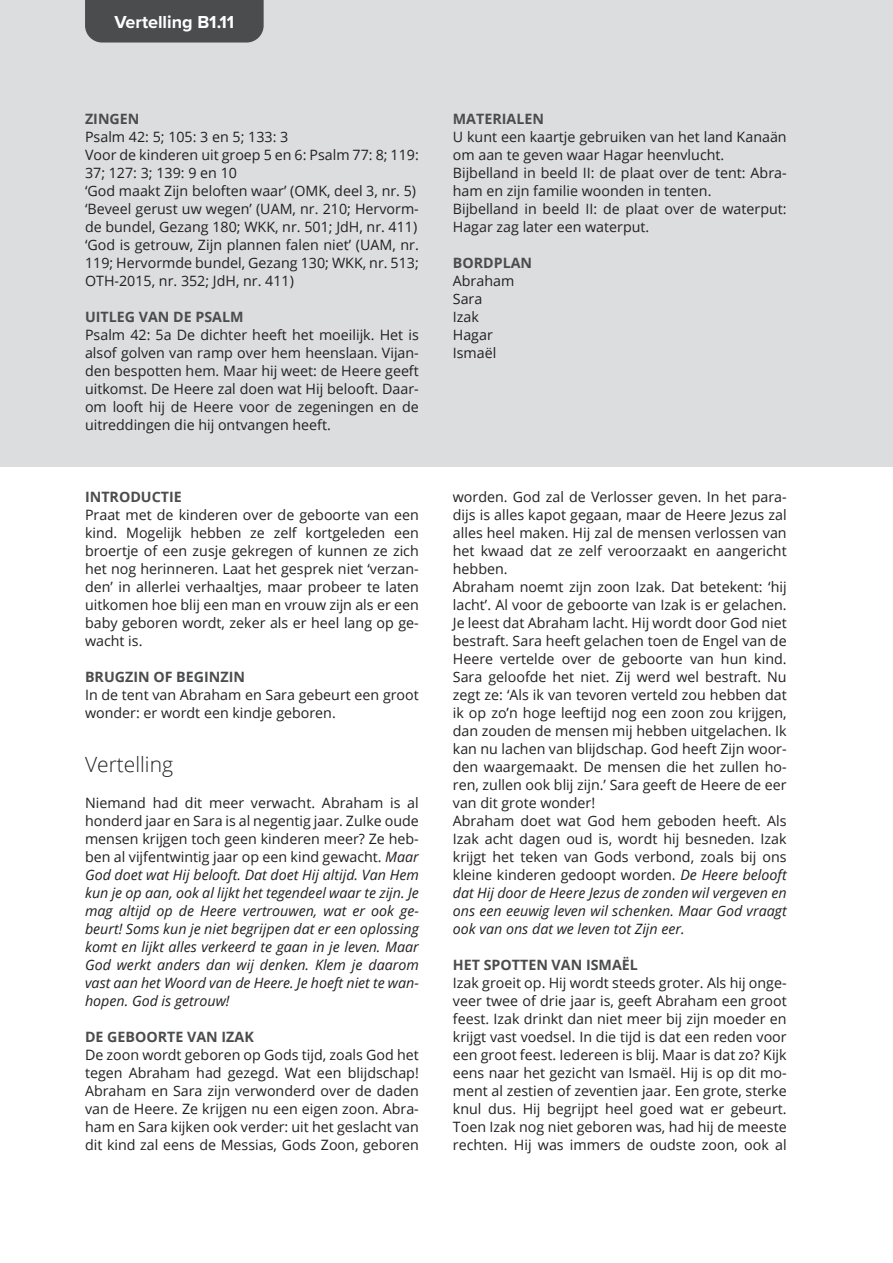
<style>
.page{position:relative;width:893px;height:1263px;background:#fff}
.page>*{position:absolute;margin:0;border:0;box-sizing:border-box;transform-origin:0 0}
.Subkop{font:300 21px "Open Sans";color:#231f20}
.t1{font:700 18px "Proxima Nova";color:#fff}
.Body{font:14.25px/18px "Open Sans";color:#231f20;text-align:justify}
.Body-2{font:italic 14.25px/18px "Open Sans";color:#231f20;text-align:justify}
.Tussenkop{font:700 14.25px "Open Sans";color:#4b4c4d}
.s1{font-style:normal}
.s2{font-style:italic}
</style>
<div class="page">
<div style="left:0;top:0;width:893px;height:466px;background:#dcdddf"></div>
<div style="left:85px;top:0;width:179px;height:43px;background:#4b4c4d"></div>
<p class="t1" style="left:114px;top:9px;width:121px">Vertelling B1.11</p>
<p class="Tussenkop" style="left:85px;top:109px;width:56px">ZINGEN</p>
<p class="Body" style="left:85px;top:128px;width:205px">Psalm 42: 5; 105: 3 en 5; 133: 3</p>
<p class="Body" style="left:85px;top:146px;width:335px">Voor de kinderen uit groep 5 en 6: Psalm 77: 8; 119:<br>37; 127: 3; 139: 9 en 10</p>
<p class="Body" style="left:85px;top:182px;width:333px">‘God maakt Zijn beloften waar’ (OMK, deel 3, nr. 5)</p>
<p class="Body" style="left:85px;top:200px;width:335px">‘Beveel gerust uw wegen’ (UAM, nr. 210; Hervorm&shy;de bundel, Gezang 180; WKK, nr. 501; JdH, nr. 411)</p>
<p class="Body" style="left:85px;top:236px;width:335px">‘God is getrouw, Zijn plannen falen niet’ (UAM, nr.<br>119; Hervormde bundel, Gezang 130; WKK, nr. 513; OTH-2015, nr. 352; JdH, nr. 411)</p>
<p class="Tussenkop" style="left:85px;top:307px;width:160px">UITLEG VAN DE PSALM</p>
<p class="Body" style="left:85px;top:326px;width:335px">Psalm 42: 5a De dichter heeft het moeilijk. Het is alsof golven van ramp over hem heenslaan. Vijan&shy;den bespotten hem. Maar hij weet: de Heere geeft uitkomst. De Heere zal doen wat Hij belooft. Daar&shy;om looft hij de Heere voor de zegeningen en de uitreddingen die hij ontvangen heeft.</p>
<p class="Tussenkop" style="left:85px;top:487px;width:98px">INTRODUCTIE</p>
<p class="Body" style="left:85px;top:506px;width:335px">Praat met de kinderen over de geboorte van een kind. Mogelijk hebben ze zelf kortgeleden een broertje of een zusje gekregen of kunnen ze zich het nog herinneren. Laat het gesprek niet ‘verzan&shy;den’ in allerlei verhaaltjes, maar probeer te laten uitkomen hoe blij een man en vrouw zijn als er een baby geboren wordt, zeker als er heel lang op ge&shy;wacht is.</p>
<p class="Tussenkop" style="left:85px;top:667px;width:161px">BRUGZIN OF BEGINZIN</p>
<p class="Body" style="left:85px;top:686px;width:335px">In de tent van Abraham en Sara gebeurt een groot wonder: er wordt een kindje geboren.</p>
<p class="Subkop" style="left:85px;top:750px;width:89px">Vertelling</p>
<p class="Body-2" style="left:85px;top:794px;width:335px"><span class="s1">Niemand had dit meer verwacht. Abraham is al honderd jaar en Sara is al negentig jaar. Zulke oude mensen krijgen toch geen kinderen meer? Ze heb&shy;ben al vijfentwintig jaar op een kind gewacht.</span> Maar God doet wat Hij belooft. Dat doet Hij altijd. Van Hem kun je op aan, ook al lijkt het tegendeel waar te zijn. Je mag altijd op de Heere vertrouwen, wat er ook ge&shy;beurt! Soms kun je niet begrijpen dat er een oplossing komt en lijkt alles verkeerd te gaan in je leven. Maar God werkt anders dan wij denken. Klem je daarom vast aan het Woord van de Heere. Je hoeft niet te wan&shy;hopen. God is getrouw!</p>
<p class="Tussenkop" style="left:85px;top:1027px;width:170px">DE GEBOORTE VAN IZAK</p>
<p class="Body" style="left:85px;top:1046px;width:335px">De zoon wordt geboren op Gods tijd, zoals God het tegen Abraham had gezegd. Wat een blijdschap!<br>Abraham en Sara zijn verwonderd over de daden van de Heere. Ze krijgen nu een eigen zoon. Abra&shy;ham en Sara kijken ook verder: uit het geslacht van dit kind zal eens de Messias, Gods Zoon, geboren</p>
<p class="Tussenkop" style="left:453px;top:109px;width:93px">MATERIALEN</p>
<p class="Body" style="left:453px;top:128px;width:335px">U kunt een kaartje gebruiken van het land Kanaän om aan te geven waar Hagar heenvlucht.</p>
<p class="Body" style="left:453px;top:164px;width:335px">Bijbelland in beeld II: de plaat over de tent: Abra&shy;ham en zijn familie woonden in tenten.</p>
<p class="Body" style="left:453px;top:200px;width:335px">Bijbelland in beeld II: de plaat over de waterput:<br>Hagar zag later een waterput.</p>
<p class="Tussenkop" style="left:453px;top:253px;width:81px">BORDPLAN</p>
<p class="Body" style="left:453px;top:272px;width:63px">Abraham</p>
<p class="Body" style="left:453px;top:290px;width:31px">Sara</p>
<p class="Body" style="left:453px;top:308px;width:28px">Izak</p>
<p class="Body" style="left:453px;top:326px;width:41px">Hagar</p>
<p class="Body" style="left:453px;top:344px;width:45px">Ismaël</p>
<p class="Body" style="left:453px;top:488px;width:335px">worden. God zal de Verlosser geven. In het para&shy;dijs is alles kapot gegaan, maar de Heere Jezus zal alles heel maken. Hij zal de mensen verlossen van het kwaad dat ze zelf veroorzaakt en aangericht hebben.</p>
<p class="Body" style="left:453px;top:578px;width:335px">Abraham noemt zijn zoon Izak. Dat betekent: ‘hij lacht’. Al voor de geboorte van Izak is er gelachen.<br>Je leest dat Abraham lacht. Hij wordt door God niet bestraft. Sara heeft gelachen toen de Engel van de Heere vertelde over de geboorte van hun kind.<br>Sara geloofde het niet. Zij werd wel bestraft. Nu zegt ze: ‘Als ik van tevoren verteld zou hebben dat ik op zo’n hoge leeftijd nog een zoon zou krijgen, dan zouden de mensen mij hebben uitgelachen. Ik kan nu lachen van blijdschap. God heeft Zijn woor&shy;den waargemaakt. De mensen die het zullen ho&shy;ren, zullen ook blij zijn.’ Sara geeft de Heere de eer van dit grote wonder!</p>
<p class="Body" style="left:453px;top:812px;width:335px">Abraham doet wat God hem geboden heeft. Als Izak acht dagen oud is, wordt hij besneden. Izak krijgt het teken van Gods verbond, zoals bij ons kleine kinderen gedoopt worden. <span class="s2">De Heere belooft dat Hij door de Heere Jezus de zonden wil vergeven en ons een eeuwig leven wil schenken. Maar God vraagt ook van ons dat we leven tot Zijn eer.</span></p>
<p class="Tussenkop" style="left:453px;top:955px;width:187px">HET SPOTTEN VAN ISMAËL</p>
<p class="Body" style="left:453px;top:974px;width:335px">Izak groeit op. Hij wordt steeds groter. Als hij onge&shy;veer twee of drie jaar is, geeft Abraham een groot feest. Izak drinkt dan niet meer bij zijn moeder en krijgt vast voedsel. In die tijd is dat een reden voor een groot feest. Iedereen is blij. Maar is dat zo? Kijk eens naar het gezicht van Ismaël. Hij is op dit mo&shy;ment al zestien of zeventien jaar. Een grote, sterke knul dus. Hij begrijpt heel goed wat er gebeurt.<br>Toen Izak nog niet geboren was, had hij de meeste rechten. Hij was immers de oudste zoon, ook al</p>
</div>
